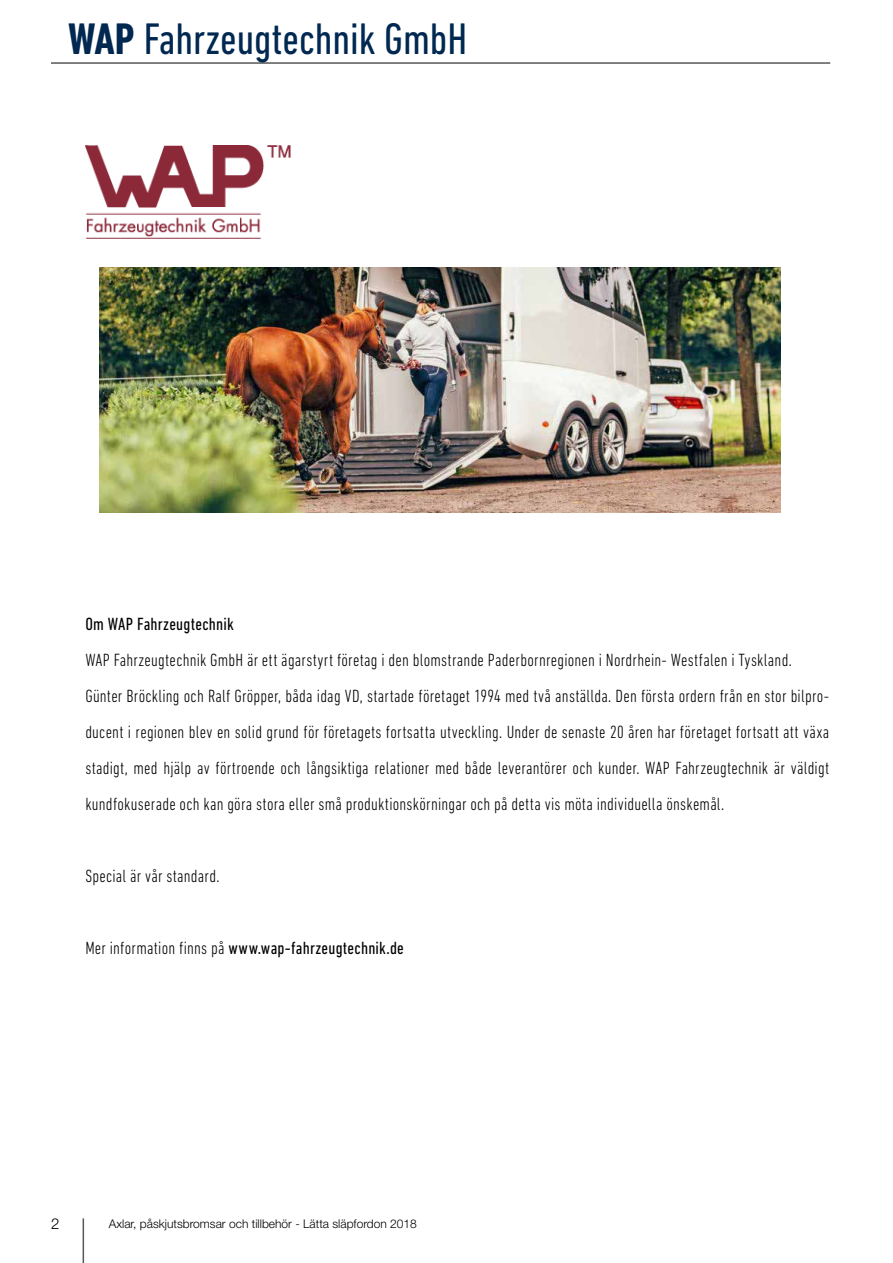
<style>
.page{position:relative;width:893px;height:1263px;background:#fff}
.page>*{position:absolute;margin:0;border:0;box-sizing:border-box;transform-origin:0 0}
.t1{font:condensed 45px "DIN Next LT Pro";color:#002851}
.t2{font:300 condensed 18px/36px "DIN Next LT Pro";letter-spacing:.015em;color:#000}
.t3{font:condensed 18px "DIN Next LT Pro";letter-spacing:.015em;color:#000}
.t4{font:300 15px "Helvetica Neue LT Pro";color:#000}
.t5{font:300 12px "Helvetica Neue LT Pro";color:#000}
.s1{font-weight:700}
.s2{font-weight:300}
</style>
<div class="page">
<hr style="left:51px;top:62px;width:779px;height:2px;background:#575756">
<hr style="left:83px;top:1218px;width:1px;height:45px;background:#575756">
<img style="left:100px;top:268px;width:680px;height:244px">
<img style="left:85px;top:146px;width:206px;height:93px">
<h1 class="t1" style="left:68px;top:13px;width:401px"><span class="s1">WAP</span> Fahrzeugtechnik GmbH</h1>
<p class="t3" style="left:85px;top:614px;width:150px">Om WAP Fahrzeugtechnik</p>
<p class="t2" style="left:85px;top:642px;width:745px">WAP Fahrzeugtechnik GmbH är ett ägarstyrt företag i den blomstrande Paderbornregionen i Nordrhein- Westfalen i Tyskland.<br>Günter Bröckling och Ralf Gröpper, båda idag VD, startade företaget 1994 med två anställda. Den första ordern från en stor bilpro&shy;ducent i regionen blev en solid grund för företagets fortsatta utveckling. Under de senaste 20 åren har företaget fortsatt att växa stadigt, med hjälp av förtroende och långsiktiga relationer med både leverantörer och kunder. WAP Fahrzeugtechnik är väldigt kundfokuserade och kan göra stora eller små produktionskörningar och på detta vis möta individuella önskemål.</p>
<p class="t2" style="left:85px;top:858px;width:136px">Special är vår standard.</p>
<p class="t3" style="left:85px;top:938px;width:320px"><span class="s2">Mer information finns på</span> www.wap-fahrzeugtechnik.de</p>
<p class="t4" style="left:51px;top:1214px;width:10px">2</p>
<p class="t5" style="left:109px;top:1216px;width:310px">Axlar, påskjutsbromsar och tillbehör - Lätta släpfordon 2018</p>
</div>
